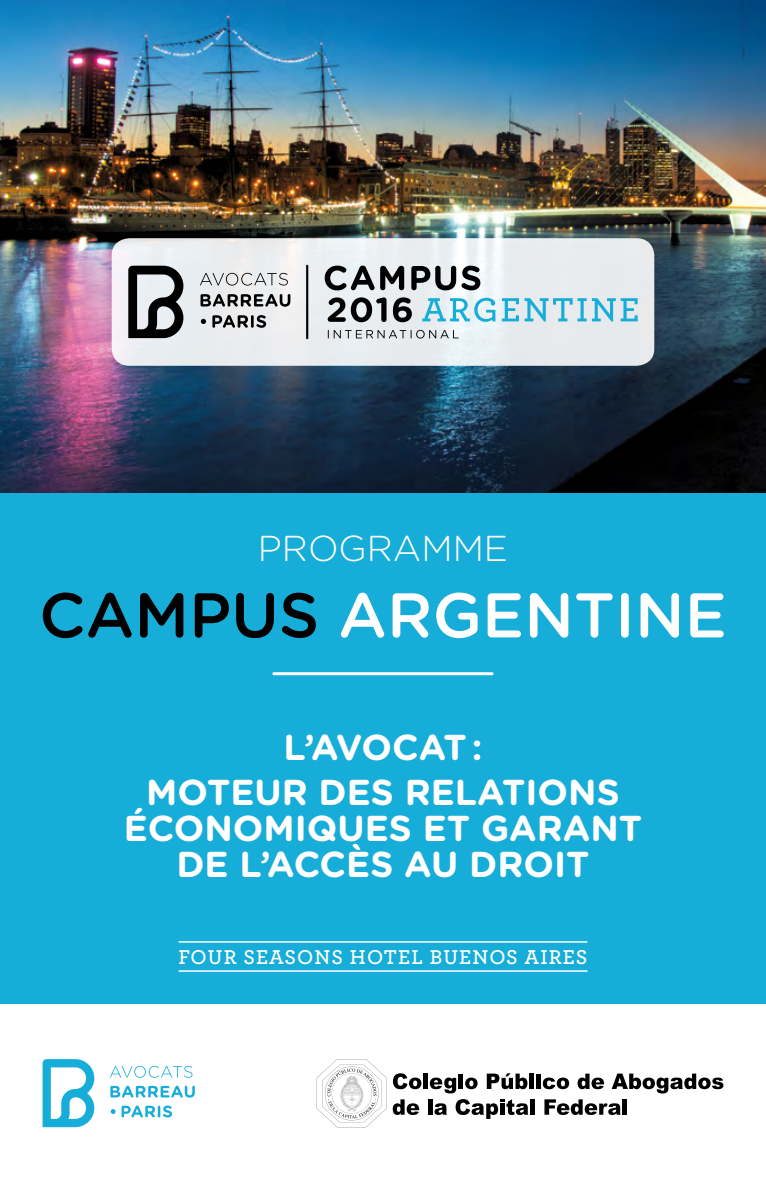
<style>
.page{position:relative;width:766px;height:1191px;background:#fff}
.page>*{position:absolute;margin:0;border:0;box-sizing:border-box;transform-origin:0 0}
.t1{font:500 63px "Gotham Rounded";color:#fff}
.t2{font:700 36px/44.5px "Gotham Rounded";color:#fff;text-align:center}
.t3{font:300 36px "Gotham Rounded";color:#fff}
.t4{font:600 21px "Archer";letter-spacing:.05em;color:#fff}
.s1{color:#000}
</style>
<div class="page">
<img style="left:0;top:0;width:765px;height:493px">
<div style="left:0;top:493px;width:765px;height:510px;background:#17add9"></div>
<svg style="left:43px;top:1059px;width:51px;height:68px"></svg>
<svg style="left:111px;top:1105px;width:61px;height:12px"></svg>
<svg style="left:110px;top:1085px;width:85px;height:12px"></svg>
<svg style="left:110px;top:1065px;width:82px;height:12px"></svg>
<hr style="left:423px;top:1073px;width:4px;height:16px;background:#000">
<svg style="left:429px;top:1074px;width:48px;height:19px"></svg>
<svg style="left:486px;top:1073px;width:41px;height:16px"></svg>
<hr style="left:529px;top:1073px;width:4px;height:16px;background:#000">
<svg style="left:536px;top:1074px;width:33px;height:15px"></svg>
<svg style="left:577px;top:1073px;width:27px;height:16px"></svg>
<svg style="left:611px;top:1073px;width:112px;height:20px"></svg>
<svg style="left:316px;top:1059px;width:105px;height:68px"></svg>
<hr style="left:428px;top:1099px;width:4px;height:15px;background:#000">
<svg style="left:434px;top:1103px;width:13px;height:12px"></svg>
<svg style="left:455px;top:1099px;width:73px;height:20px"></svg>
<hr style="left:530px;top:1099px;width:4px;height:15px;background:#000">
<svg style="left:544px;top:1099px;width:76px;height:16px"></svg>
<hr style="left:622px;top:1099px;width:4px;height:15px;background:#000">
<hr style="left:274px;top:672px;width:218px;height:3px;background:#fff">
<hr style="left:178px;top:941px;width:409px;height:1px;background:#fff">
<hr style="left:178px;top:970px;width:409px;height:1px;background:#fff">
<div style="left:112px;top:238px;width:542px;height:128px;background:#e9ecef;border-radius:18px"></div>
<svg style="left:128px;top:266px;width:55px;height:72px"></svg>
<svg style="left:201px;top:315px;width:65px;height:13px"></svg>
<svg style="left:200px;top:294px;width:90px;height:13px"></svg>
<svg style="left:200px;top:273px;width:88px;height:12px"></svg>
<hr style="left:306px;top:265px;width:2px;height:74px;background:#000">
<svg style="left:328px;top:330px;width:130px;height:8px"></svg>
<svg style="left:324px;top:265px;width:156px;height:25px"></svg>
<svg style="left:327px;top:297px;width:85px;height:25px"></svg>
<svg style="left:422px;top:298px;width:215px;height:24px"></svg>
<p class="t3" style="left:258px;top:524px;width:251px">PROGRAMME</p>
<h1 class="t1" style="left:39px;top:570px;width:689px"><span class="s1">CAMPUS</span> ARGENTINE</h1>
<p class="t2" style="left:146px;top:724px;width:475px">L’AVOCAT :<br>MOTEUR DES RELATIONS</p>
<p class="t2" style="left:124px;top:808px;width:520px;line-height:36px">ÉCONOMIQUES ET GARANT<br>DE L’ACCÈS AU DROIT</p>
<p class="t4" style="left:178px;top:941px;width:410px">FOUR SEASONS HOTEL BUENOS AIRES</p>
</div>
